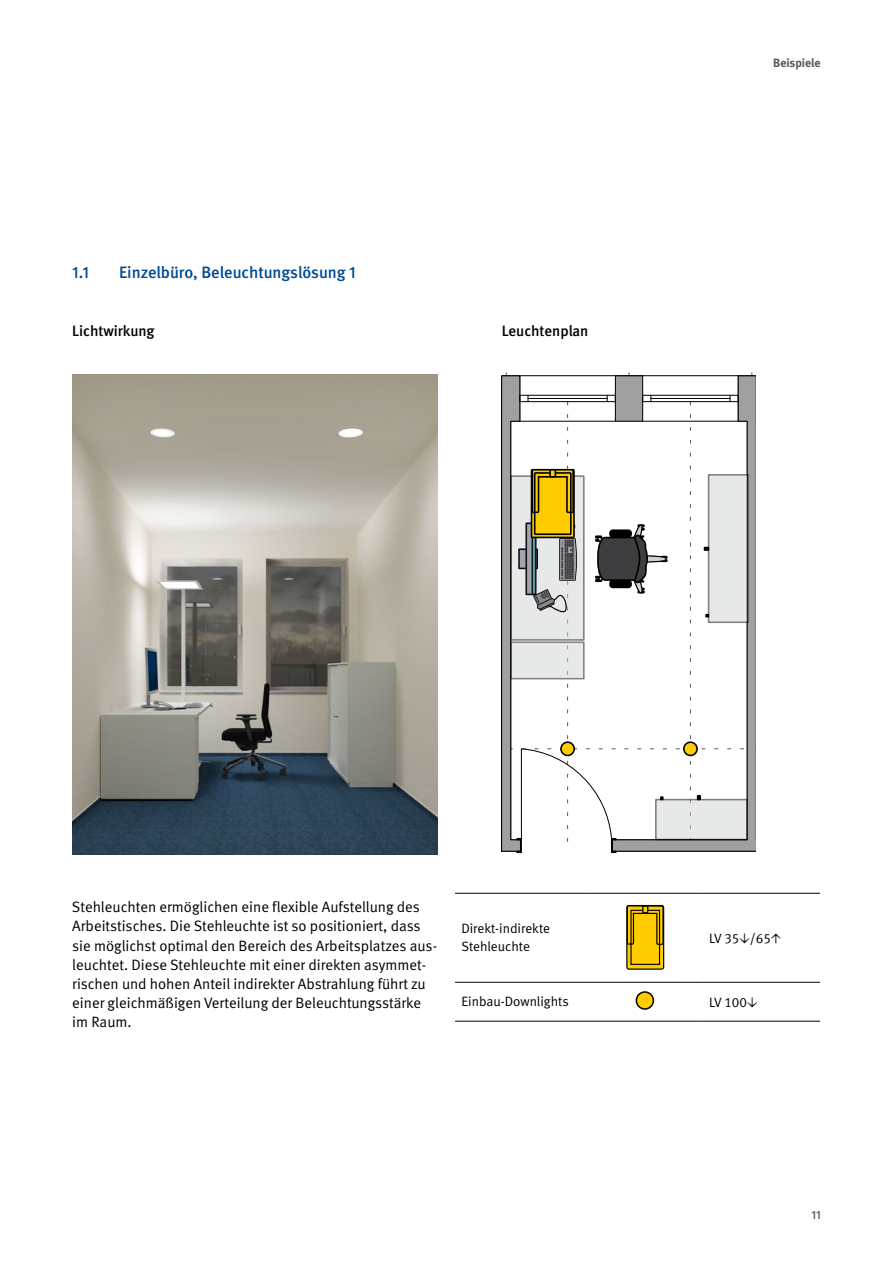
<style>
.page{position:relative;width:893px;height:1263px;background:#fff}
.page>*{position:absolute;margin:0;border:0;box-sizing:border-box;transform-origin:0 0}
.t1{font:500 16.5px "DGUV Meta";letter-spacing:-.005em;color:#004b93}
.Teil_1_KT_re{font:15px/19.2px "DGUV Meta";color:#000}
.t2{font:500 15px "DGUV Meta";color:#000}
.t3{font:13.5px/18px "DGUV Meta";color:#000}
.t4{font:700 12px "DGUV Meta";color:#58585a}
.t5{font:500 12px "DGUV Meta";color:#58585a}
.s1{font-family:"DGUV Meta Serif"}
</style>
<div class="page">
<hr style="left:455px;top:893px;width:133px;height:1px;background:#000">
<hr style="left:455px;top:982px;width:133px;height:1px;background:#000">
<hr style="left:455px;top:1021px;width:133px;height:1px;background:#000">
<hr style="left:588px;top:893px;width:115px;height:1px;background:#000">
<hr style="left:588px;top:982px;width:115px;height:1px;background:#000">
<hr style="left:588px;top:1021px;width:115px;height:1px;background:#000">
<hr style="left:703px;top:893px;width:117px;height:1px;background:#000">
<hr style="left:703px;top:982px;width:117px;height:1px;background:#000">
<hr style="left:703px;top:1021px;width:117px;height:1px;background:#000">
<div style="left:627px;top:905px;width:37px;height:64px;background:#fecc00;border-radius:2px"></div>
<div style="left:626px;top:905px;width:38px;height:65px;border:1px solid #000;border-radius:2px"></div>
<div style="left:630px;top:910px;width:30px;height:55px;background:#fecc00;border:1px solid #000"></div>
<svg style="left:626px;top:905px;width:38px;height:40px"></svg>
<svg style="left:642px;top:905px;width:6px;height:8px"></svg>
<div style="left:636px;top:992px;width:17px;height:17px;background:#fecc00;border-radius:50%"></div>
<div style="left:636px;top:991px;width:18px;height:19px;border:2px solid #000;border-radius:50%"></div>
<img style="left:72px;top:374px;width:366px;height:480px">
<hr style="left:756px;top:421px;width:1px;height:430px;background:#000">
<svg style="left:501px;top:372px;width:255px;height:481px"></svg>
<h3 class="t1" style="left:72px;top:263px;width:18px">1.1</h3>
<h3 class="t1" style="left:119px;top:263px;width:238px">Einzelbüro, Beleuchtungslösung 1</h3>
<p class="t2" style="left:72px;top:322px;width:84px">Lichtwirkung</p>
<p class="t2" style="left:502px;top:322px;width:88px">Leuchtenplan</p>
<p class="t4" style="left:773px;top:56px;width:49px">Beispiele</p>
<p class="Teil_1_KT_re" style="left:72px;top:898px;width:367px">Stehleuchten ermöglichen eine flexible Aufstellung des Arbeitstisches. Die Stehleuchte ist so positioniert, dass sie möglichst optimal den Bereich des Arbeitsplatzes aus&shy;leuchtet. Diese Stehleuchte mit einer direkten asymmet&shy;rischen und hohen Anteil indirekter Abstrahlung führt zu einer gleichmäßigen Verteilung der Beleuchtungsstärke im Raum.</p>
<p class="t3" style="left:461px;top:920px;width:90px">Direkt-indirekte<br>Stehleuchte</p>
<p class="t3" style="left:709px;top:929px;width:74px">LV 35<span class="s1">↓</span>/65<span class="s1">↑</span></p>
<p class="t3" style="left:461px;top:993px;width:109px">Einbau-Downlights</p>
<p class="t3" style="left:709px;top:993px;width:50px">LV 100<span class="s1">↓</span></p>
<p class="t5" style="left:811px;top:1208px;width:11px">11</p>
</div>
